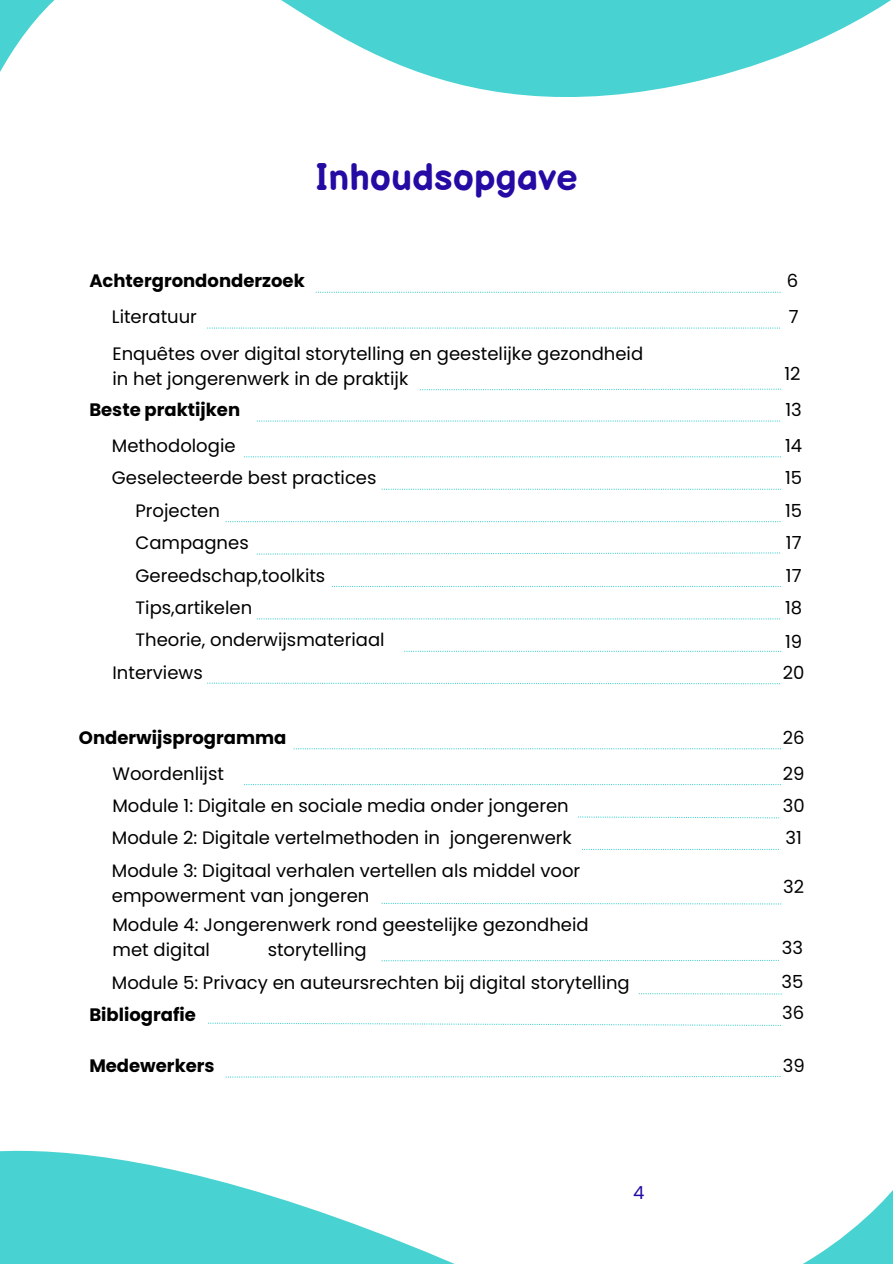
<style>
.page{position:relative;width:893px;height:1264px;background:#fff}
.page>*{position:absolute;margin:0;border:0;box-sizing:border-box;transform-origin:0 0}
.t1{font:700 37.5px "Balsamiq Sans";color:#250aa4}
.t2{font:18px "Poppins";color:#000}
.t3{font:700 18px "Poppins";color:#000}
.t4{font:18px "Poppins";color:#250aa4}
</style>
<div class="page">
<svg style="left:0;top:0;width:891px;height:97px"></svg>
<svg style="left:0;top:1150px;width:892px;height:113px"></svg>
<svg style="left:207px;top:327px;width:573px;height:1px"></svg>
<svg style="left:315px;top:292px;width:465px;height:1px"></svg>
<svg style="left:257px;top:420px;width:523px;height:1px"></svg>
<svg style="left:244px;top:456px;width:536px;height:1px"></svg>
<svg style="left:381px;top:488px;width:400px;height:2px"></svg>
<svg style="left:225px;top:521px;width:555px;height:1px"></svg>
<svg style="left:257px;top:552px;width:523px;height:2px"></svg>
<svg style="left:332px;top:586px;width:448px;height:1px"></svg>
<svg style="left:257px;top:618px;width:523px;height:1px"></svg>
<svg style="left:404px;top:650px;width:377px;height:2px"></svg>
<svg style="left:207px;top:682px;width:573px;height:2px"></svg>
<svg style="left:293px;top:748px;width:488px;height:1px"></svg>
<svg style="left:244px;top:784px;width:536px;height:1px"></svg>
<svg style="left:577px;top:816px;width:202px;height:2px"></svg>
<svg style="left:582px;top:848px;width:196px;height:2px"></svg>
<svg style="left:381px;top:902px;width:400px;height:2px"></svg>
<svg style="left:381px;top:960px;width:398px;height:1px"></svg>
<svg style="left:638px;top:993px;width:143px;height:1px"></svg>
<svg style="left:208px;top:1022px;width:571px;height:3px"></svg>
<svg style="left:225px;top:1076px;width:555px;height:1px"></svg>
<svg style="left:420px;top:388px;width:361px;height:2px"></svg>
<p class="t1" style="left:315px;top:156px;width:263px">Inhoudsopgave</p>
<p class="t3" style="left:89px;top:268px;width:217px">Achtergrondonderzoek</p>
<p class="t2" style="left:112px;top:304px;width:87px">Literatuur</p>
<p class="t2" style="left:112px;top:341px;width:532px">Enquêtes over digital storytelling en geestelijke gezondheid</p>
<p class="t2" style="left:112px;top:366px;width:297px">in het jongerenwerk in de praktijk</p>
<p class="t3" style="left:89px;top:397px;width:152px">Beste praktijken</p>
<p class="t2" style="left:112px;top:433px;width:125px">Methodologie</p>
<p class="t2" style="left:112px;top:465px;width:266px">Geselecteerde best practices</p>
<p class="t2" style="left:135px;top:498px;width:86px">Projecten</p>
<p class="t2" style="left:135px;top:530px;width:115px">Campagnes</p>
<p class="t2" style="left:135px;top:562px;width:191px">Gereedschap,toolkits</p>
<p class="t2" style="left:135px;top:595px;width:118px">Tips,artikelen</p>
<p class="t2" style="left:135px;top:627px;width:251px">Theorie, onderwijsmateriaal</p>
<p class="t2" style="left:112px;top:660px;width:92px">Interviews</p>
<p class="t3" style="left:79px;top:725px;width:209px">Onderwijsprogramma</p>
<p class="t2" style="left:112px;top:760px;width:113px">Woordenlijst</p>
<p class="t2" style="left:112px;top:793px;width:458px">Module 1: Digitale en sociale media onder jongeren</p>
<p class="t2" style="left:112px;top:825px;width:461px">Module 2: Digitale vertelmethoden in jongerenwerk</p>
<p class="t2" style="left:112px;top:858px;width:470px">Module 3: Digitaal verhalen vertellen als middel voor</p>
<p class="t2" style="left:112px;top:882px;width:259px">empowerment van jongeren</p>
<p class="t2" style="left:112px;top:912px;width:477px">Module 4: Jongerenwerk rond geestelijke gezondheid</p>
<p class="t2" style="left:112px;top:936px;width:99px">met digital</p>
<p class="t2" style="left:268px;top:936px;width:101px">storytelling</p>
<p class="t2" style="left:112px;top:969px;width:519px">Module 5: Privacy en auteursrechten bij digital storytelling</p>
<p class="t3" style="left:89px;top:1002px;width:108px">Bibliografie</p>
<p class="t3" style="left:89px;top:1052px;width:127px">Medewerkers</p>
<p class="t4" style="left:633px;top:1179px;width:13px">4</p>
<p class="t2" style="left:786px;top:268px;width:13px">6</p>
<p class="t2" style="left:788px;top:304px;width:11px">7</p>
<p class="t2" style="left:784px;top:361px;width:18px">12</p>
<p class="t2" style="left:785px;top:397px;width:18px">13</p>
<p class="t2" style="left:785px;top:433px;width:19px">14</p>
<p class="t2" style="left:785px;top:465px;width:19px">15</p>
<p class="t2" style="left:785px;top:498px;width:19px">15</p>
<p class="t2" style="left:785px;top:530px;width:17px">17</p>
<p class="t2" style="left:785px;top:562px;width:17px">17</p>
<p class="t2" style="left:785px;top:595px;width:19px">18</p>
<p class="t2" style="left:785px;top:629px;width:19px">19</p>
<p class="t2" style="left:782px;top:660px;width:23px">20</p>
<p class="t2" style="left:782px;top:725px;width:23px">26</p>
<p class="t2" style="left:782px;top:760px;width:23px">29</p>
<p class="t2" style="left:782px;top:793px;width:23px">30</p>
<p class="t2" style="left:785px;top:825px;width:18px">31</p>
<p class="t2" style="left:783px;top:874px;width:22px">32</p>
<p class="t2" style="left:781px;top:935px;width:23px">33</p>
<p class="t2" style="left:781px;top:969px;width:23px">35</p>
<p class="t2" style="left:782px;top:1000px;width:24px">36</p>
<p class="t2" style="left:782px;top:1052px;width:23px">39</p>
</div>
